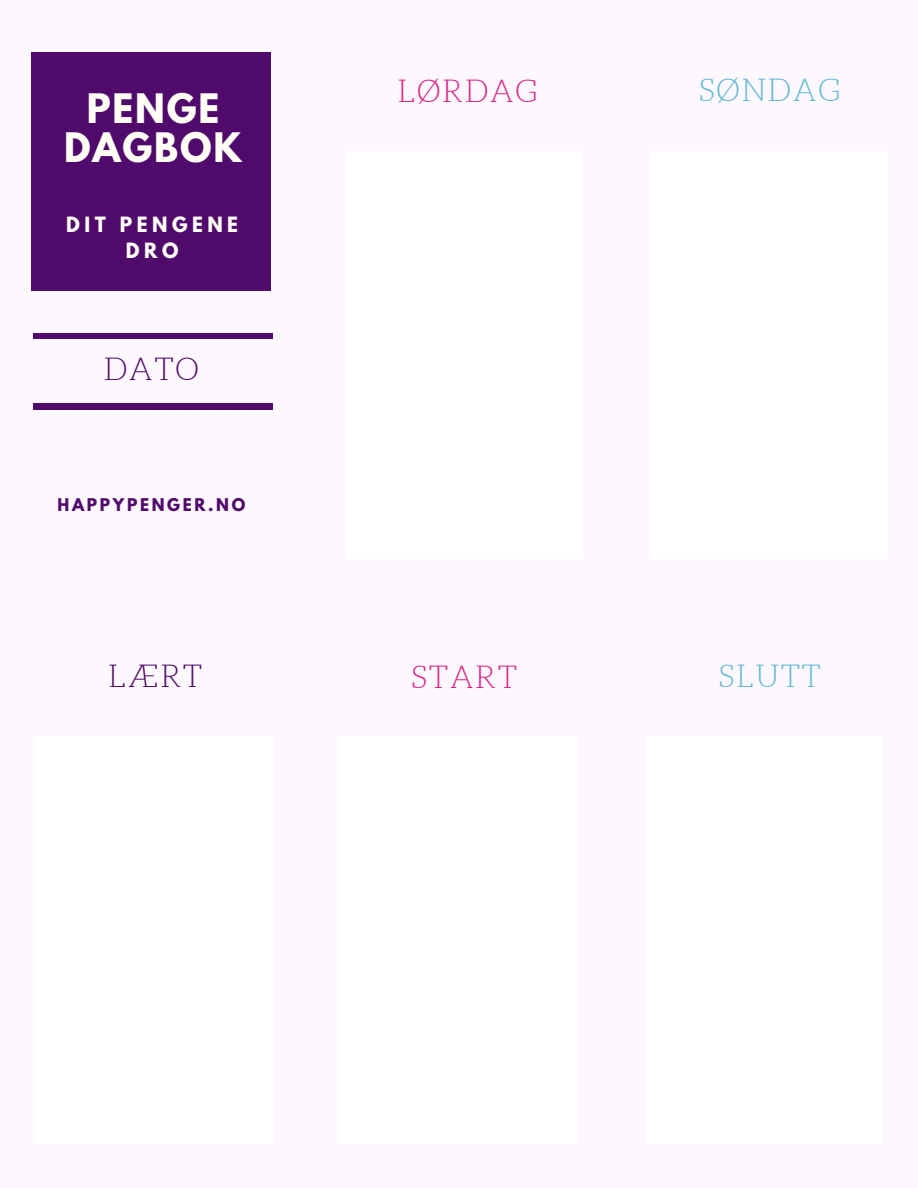
<style>
.page{position:relative;width:918px;height:1188px;background:#fff}
.page>*{position:absolute;margin:0;border:0;box-sizing:border-box;transform-origin:0 0}
.t1{font:700 36px/39.3px "League Spartan";letter-spacing:.05em;color:#fffef5;text-align:center}
.t2{font:300 31.2px "Aleo";letter-spacing:.05em;color:#db2387}
.t3{font:300 31.2px "Aleo";letter-spacing:.05em;color:#61b8d3}
.t4{font:300 31.2px "Aleo";letter-spacing:.05em;color:#4f0a6b}
.t5{font:700 18.75px/25.8px "League Spartan";letter-spacing:.24em;color:#fffef5;text-align:center}
.t6{font:700 15.6px "League Spartan";letter-spacing:.17em;color:#4f0a6b}
</style>
<div class="page">
<div style="left:0;top:0;width:306px;height:604px;background:#fcf8fd"></div>
<div style="left:307px;top:0;width:313px;height:604px;background:#fcf8fd"></div>
<div style="left:616px;top:0;width:302px;height:604px;background:#fcf8fd"></div>
<div style="left:0;top:584px;width:312px;height:604px;background:#fcf8fd"></div>
<div style="left:307px;top:584px;width:313px;height:604px;background:#fcf8fd"></div>
<div style="left:616px;top:584px;width:302px;height:604px;background:#fcf8fd"></div>
<div style="left:32px;top:52px;width:239px;height:239px;background:#4f0a6b"></div>
<div style="left:33px;top:333px;width:240px;height:6px;background:#4f0a6b"></div>
<div style="left:33px;top:404px;width:240px;height:5px;background:#4f0a6b"></div>
<div style="left:346px;top:151px;width:236px;height:407px;background:#fff"></div>
<div style="left:651px;top:151px;width:236px;height:407px;background:#fff"></div>
<div style="left:36px;top:736px;width:236px;height:407px;background:#fff"></div>
<div style="left:341px;top:736px;width:236px;height:407px;background:#fff"></div>
<div style="left:647px;top:736px;width:236px;height:407px;background:#fff"></div>
<h1 class="t1" style="left:64px;top:93px;width:179px">PENGE<br>DAGBOK</h1>
<p class="t5" style="left:66px;top:214px;width:173px">DIT PENGENE<br>DRO</p>
<h2 class="t4" style="left:104px;top:352px;width:97px">DATO</h2>
<p class="t6" style="left:58px;top:497px;width:189px">HAPPYPENGER.NO</p>
<h2 class="t2" style="left:397px;top:74px;width:141px">LØRDAG</h2>
<h2 class="t3" style="left:699px;top:73px;width:143px">SØNDAG</h2>
<h2 class="t4" style="left:108px;top:660px;width:96px">LÆRT</h2>
<h2 class="t2" style="left:411px;top:660px;width:107px">START</h2>
<h2 class="t3" style="left:719px;top:660px;width:104px">SLUTT</h2>
</div>
